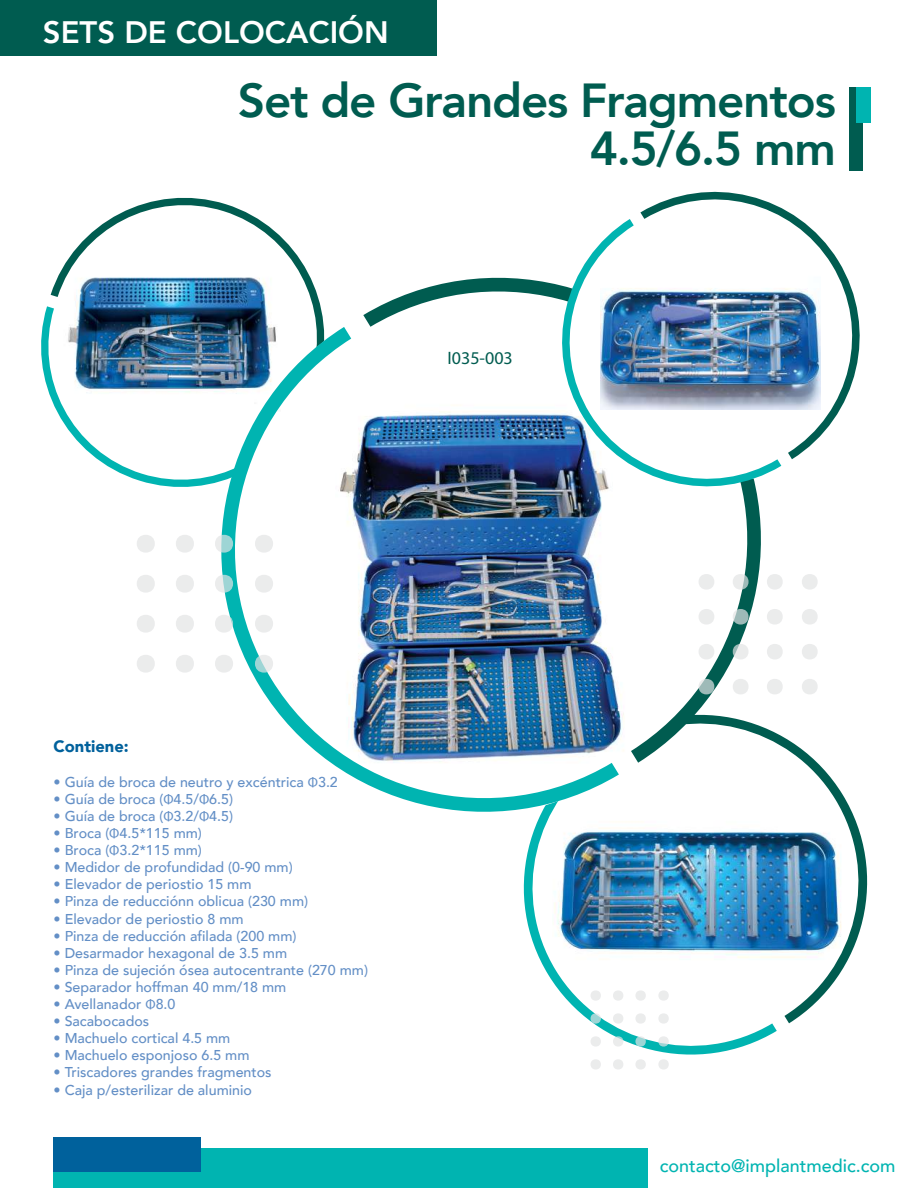
<style>
.page{position:relative;width:918px;height:1188px;background:#fff}
.page>*{position:absolute;margin:0;border:0;box-sizing:border-box;transform-origin:0 0}
.t1{font:800 47.7px/48px "Avenir";letter-spacing:-.025em;color:#005c50;text-align:right}
.t2{font:800 31.05px "Avenir";color:#fff}
.t3{font:500 18px "Avenir";color:#00b4b1}
.t4{font:18px "Myriad Pro";color:#005c50}
.t5{font:900 16.5px "Avenir";color:#00619c}
.t6{font:500 14.25px "Avenir";color:#638fc6}
.s1{font-family:"Myriad Pro";font-weight:400}
</style>
<div class="page">
<div style="left:53px;top:1148px;width:594px;height:40px;background:#00b4b1"></div>
<div style="left:53px;top:1137px;width:147px;height:35px;background:#00619c"></div>
<div style="left:0;top:0;width:437px;height:55px;background:#005c50"></div>
<div style="left:849px;top:87px;width:14px;height:83px;background:#005c50"></div>
<div style="left:856px;top:87px;width:15px;height:36px;background:#00b4b1"></div>
<svg style="left:523px;top:848px;width:254px;height:214px"></svg>
<img style="left:614px;top:746px;width:254px;height:277px">
<svg style="left:41px;top:306px;width:144px;height:181px"></svg>
<img style="left:51px;top:197px;width:273px;height:181px">
<svg style="left:185px;top:327px;width:434px;height:521px"></svg>
<img style="left:363px;top:277px;width:434px;height:486px">
<div style="left:591px;top:990px;width:10px;height:11px;background:#ebecec;border-radius:50%"></div>
<div style="left:613px;top:990px;width:10px;height:11px;background:#ebecec;border-radius:50%"></div>
<div style="left:635px;top:990px;width:11px;height:11px;background:#ebecec;border-radius:50%"></div>
<svg style="left:591px;top:1013px;width:10px;height:11px"></svg>
<div style="left:613px;top:1013px;width:10px;height:11px;background:#ebecec;border-radius:50%"></div>
<div style="left:635px;top:1013px;width:11px;height:11px;background:#ebecec;border-radius:50%"></div>
<div style="left:591px;top:1036px;width:10px;height:11px;background:#ebecec;border-radius:50%"></div>
<svg style="left:613px;top:1036px;width:10px;height:11px"></svg>
<svg style="left:635px;top:1036px;width:11px;height:11px"></svg>
<div style="left:591px;top:1059px;width:10px;height:11px;background:#ebecec;border-radius:50%"></div>
<div style="left:613px;top:1059px;width:10px;height:11px;background:#ebecec;border-radius:50%"></div>
<div style="left:635px;top:1059px;width:11px;height:11px;background:#ebecec;border-radius:50%"></div>
<div style="left:658px;top:990px;width:11px;height:11px;background:#ebecec;border-radius:50%"></div>
<div style="left:658px;top:1013px;width:11px;height:11px;background:#ebecec;border-radius:50%"></div>
<svg style="left:658px;top:1036px;width:11px;height:11px"></svg>
<div style="left:658px;top:1059px;width:11px;height:11px;background:#ebecec;border-radius:50%"></div>
<div style="left:137px;top:535px;width:18px;height:18px;background:#ebecec;border-radius:50%"></div>
<div style="left:176px;top:535px;width:18px;height:18px;background:#ebecec;border-radius:50%"></div>
<svg style="left:215px;top:535px;width:18px;height:18px"></svg>
<div style="left:137px;top:575px;width:18px;height:18px;background:#ebecec;border-radius:50%"></div>
<div style="left:176px;top:575px;width:18px;height:18px;background:#ebecec;border-radius:50%"></div>
<svg style="left:215px;top:575px;width:18px;height:18px"></svg>
<div style="left:137px;top:615px;width:18px;height:18px;background:#ebecec;border-radius:50%"></div>
<div style="left:176px;top:615px;width:18px;height:18px;background:#ebecec;border-radius:50%"></div>
<div style="left:215px;top:615px;width:18px;height:18px;background:#ebecec;border-radius:50%"></div>
<div style="left:137px;top:655px;width:18px;height:18px;background:#ebecec;border-radius:50%"></div>
<div style="left:176px;top:655px;width:18px;height:18px;background:#ebecec;border-radius:50%"></div>
<div style="left:215px;top:655px;width:18px;height:18px;background:#ebecec;border-radius:50%"></div>
<div style="left:255px;top:535px;width:18px;height:18px;background:#ebecec;border-radius:50%"></div>
<div style="left:255px;top:575px;width:18px;height:18px;background:#ebecec;border-radius:50%"></div>
<div style="left:255px;top:615px;width:18px;height:18px;background:#ebecec;border-radius:50%"></div>
<svg style="left:255px;top:655px;width:18px;height:18px"></svg>
<div style="left:699px;top:574px;width:15px;height:16px;background:#ebecec;border-radius:50%"></div>
<svg style="left:733px;top:574px;width:16px;height:16px"></svg>
<div style="left:767px;top:574px;width:16px;height:16px;background:#ebecec;border-radius:50%"></div>
<div style="left:699px;top:609px;width:15px;height:16px;background:#ebecec;border-radius:50%"></div>
<svg style="left:733px;top:609px;width:16px;height:16px"></svg>
<div style="left:767px;top:609px;width:16px;height:16px;background:#ebecec;border-radius:50%"></div>
<div style="left:699px;top:644px;width:15px;height:15px;background:#ebecec;border-radius:50%"></div>
<svg style="left:733px;top:644px;width:16px;height:15px"></svg>
<div style="left:767px;top:644px;width:16px;height:15px;background:#ebecec;border-radius:50%"></div>
<svg style="left:699px;top:679px;width:15px;height:15px"></svg>
<div style="left:733px;top:679px;width:16px;height:15px;background:#ebecec;border-radius:50%"></div>
<div style="left:767px;top:679px;width:16px;height:15px;background:#ebecec;border-radius:50%"></div>
<div style="left:802px;top:574px;width:16px;height:16px;background:#ebecec;border-radius:50%"></div>
<div style="left:802px;top:609px;width:16px;height:16px;background:#ebecec;border-radius:50%"></div>
<div style="left:802px;top:644px;width:16px;height:15px;background:#ebecec;border-radius:50%"></div>
<div style="left:802px;top:679px;width:16px;height:15px;background:#ebecec;border-radius:50%"></div>
<svg style="left:640px;top:191px;width:220px;height:268px"></svg>
<svg style="left:542px;top:219px;width:239px;height:287px"></svg>
<img style="left:600px;top:266px;width:221px;height:144px">
<h2 class="t2" style="left:43px;top:8px;width:347px">SETS DE COLOCACIÓN</h2>
<h1 class="t1" style="left:238px;top:76px;width:599px">Set de Grandes Fragmentos<br>4.5/6.5 mm</h1>
<p class="t4" style="left:448px;top:347px;width:67px">I035-003</p>
<p class="t5" style="left:54px;top:732px;width:77px">Contiene:</p>
<p class="t6" style="left:54px;top:769px;width:286px">• Guía de broca de neutro y excéntrica <span class="s1">Φ</span>3.2</p>
<p class="t6" style="left:54px;top:787px;width:181px">• Guía de broca (<span class="s1">Φ</span>4.5/<span class="s1">Φ</span>6.5)</p>
<p class="t6" style="left:54px;top:804px;width:181px">• Guía de broca (<span class="s1">Φ</span>3.2/<span class="s1">Φ</span>4.5)</p>
<p class="t6" style="left:54px;top:821px;width:150px">• Broca (<span class="s1">Φ</span>4.5*115 mm)</p>
<p class="t6" style="left:54px;top:838px;width:150px">• Broca (<span class="s1">Φ</span>3.2*115 mm)</p>
<p class="t6" style="left:54px;top:855px;width:241px">• Medidor de profundidad (0-90 mm)</p>
<p class="t6" style="left:54px;top:872px;width:199px">• Elevador de periostio 15 mm</p>
<p class="t6" style="left:54px;top:889px;width:256px">• Pinza de reducciónn oblicua (230 mm)</p>
<p class="t6" style="left:54px;top:906px;width:192px">• Elevador de periostio 8 mm</p>
<p class="t6" style="left:54px;top:923px;width:244px">• Pinza de reducción afilada (200 mm)</p>
<p class="t6" style="left:54px;top:940px;width:235px">• Desarmador hexagonal de 3.5 mm</p>
<p class="t6" style="left:54px;top:958px;width:316px">• Pinza de sujeción ósea autocentrante (270 mm)</p>
<p class="t6" style="left:54px;top:975px;width:234px">• Separador hoffman 40 mm/18 mm</p>
<p class="t6" style="left:54px;top:992px;width:123px">• Avellanador <span class="s1">Φ</span>8.0</p>
<p class="t6" style="left:54px;top:1009px;width:97px">• Sacabocados</p>
<p class="t6" style="left:54px;top:1026px;width:178px">• Machuelo cortical 4.5 mm</p>
<p class="t6" style="left:54px;top:1043px;width:197px">• Machuelo esponjoso 6.5 mm</p>
<p class="t6" style="left:54px;top:1060px;width:220px">• Triscadores grandes fragmentos</p>
<p class="t6" style="left:54px;top:1077px;width:200px">• Caja p/esterilizar de aluminio</p>
<p class="t3" style="left:660px;top:1150px;width:237px">contacto@implantmedic.com</p>
</div>
